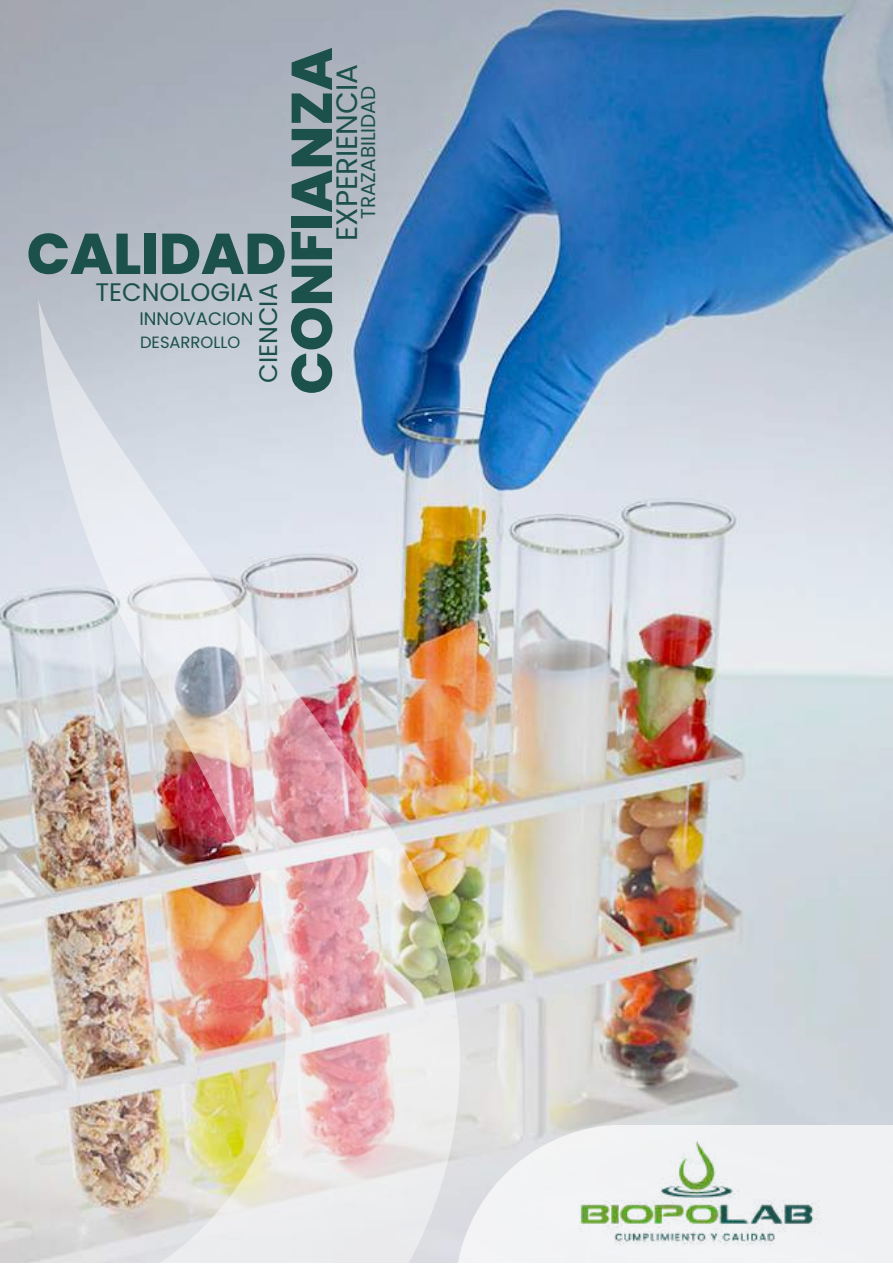
<style>
.page{position:relative;width:893px;height:1264px;background:#fff}
.page>*{position:absolute;margin:0;border:0;box-sizing:border-box;transform-origin:0 0}
.t1{font:800 57.3px "Poppins";color:#1c514b}
.t2{font:800 57.15px "Poppins";color:#1c514b}
.t3{font:29.55px "Poppins";color:#1c514b}
.t4{font:25.35px "Poppins";color:#1c514b}
.t5{font:19.95px "Poppins";color:#1c514b}
.t6{font:18.15px "Poppins";color:#1c514b}
.t7{font:16.35px "Poppins";color:#1c514b}
</style>
<div class="page">
<img style="left:0;top:0;width:892px;height:1124px">
<img style="left:0;top:298px;width:460px;height:964px">
<svg style="left:455px;top:1124px;width:437px;height:138px;fill:#f0f1f3"></svg>
<img style="left:555px;top:1049px;width:282px;height:213px">
<h2 class="t2" style="left:272px;top:395px;width:349px;rotate:-90deg">CONFIANZA</h2>
<p class="t3" style="left:326px;top:241px;width:178px;rotate:-90deg">EXPERIENCIA</p>
<p class="t5" style="left:354px;top:219px;width:134px;rotate:-90deg">TRAZABILIDAD</p>
<h1 class="t1" style="left:27px;top:214px;width:261px">CALIDAD</h1>
<p class="t6" style="left:139px;top:306px;width:115px">INNOVACION</p>
<p class="t4" style="left:95px;top:274px;width:159px">TECNOLOGIA</p>
<p class="t4" style="left:250px;top:383px;width:101px;rotate:-90deg">CIENCIA</p>
<p class="t7" style="left:140px;top:331px;width:102px">DESARROLLO</p>
</div>
